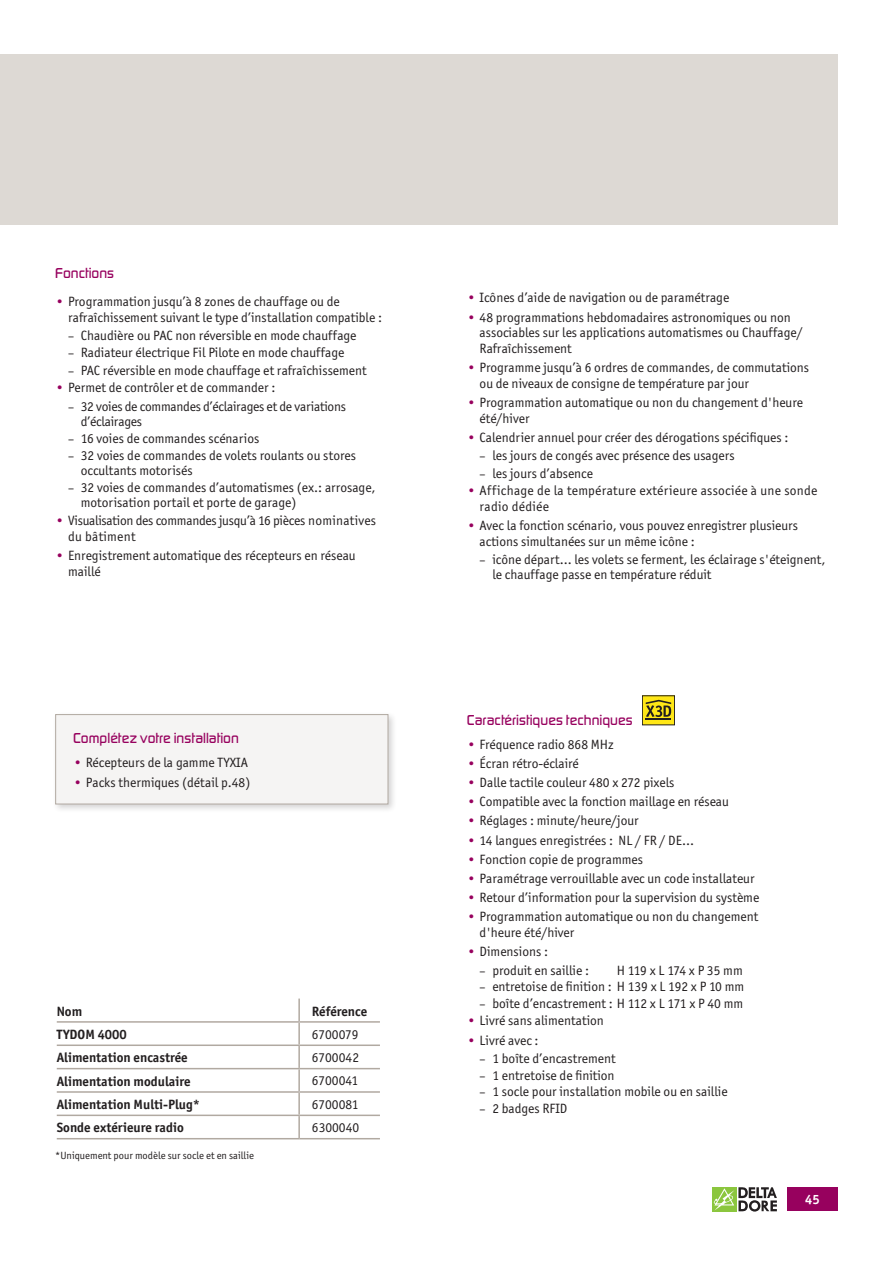
<style>
.page{position:relative;width:893px;height:1263px;background:#fff}
.page>*{position:absolute;margin:0;border:0;box-sizing:border-box;transform-origin:0 0}
.t1{font:500 15px "Digital Sans EF";color:#97015e}
.t2{font:13.5px/15.8px "Officina San ITC";color:#231f20}
.t3{font:13.5px/15px "Officina San ITC";letter-spacing:-.02em;color:#231f20}
.t4{font:700 13.5px "Officina San ITC";color:#231f20}
.t5{font:13.5px/15.8px "Officina San ITC";letter-spacing:.02em;color:#231f20}
.t6{font:13.5px "Officina San ITC";letter-spacing:-.035em;color:#231f20}
.t7{font:700 13.5px "Officina San ITC";color:#fff}
.t8{font:10.5px "Officina San ITC";color:#231f20}
.s1{color:#97015e}
.s2{font-size:12px}
</style>
<div class="page">
<div style="left:787px;top:1187px;width:51px;height:24px;background:#97015e"></div>
<div style="left:712px;top:1187px;width:24px;height:24px;background:#8bc63e"></div>
<svg style="left:714px;top:1187px;width:63px;height:24px"></svg>
<div style="left:0;top:54px;width:838px;height:170px;background:#ddd9d4"></div>
<hr style="left:298px;top:998px;width:2px;height:23px;background:#b1a9a1">
<hr style="left:57px;top:1021px;width:242px;height:2px;background:#b1a9a1">
<hr style="left:299px;top:1021px;width:81px;height:2px;background:#b1a9a1">
<hr style="left:298px;top:1023px;width:2px;height:21px;background:#b1a9a1">
<hr style="left:57px;top:1044px;width:242px;height:2px;background:#b1a9a1">
<hr style="left:299px;top:1044px;width:81px;height:2px;background:#b1a9a1">
<hr style="left:298px;top:1046px;width:2px;height:22px;background:#b1a9a1">
<hr style="left:57px;top:1068px;width:242px;height:1px;background:#b1a9a1">
<hr style="left:299px;top:1068px;width:81px;height:1px;background:#b1a9a1">
<hr style="left:298px;top:1069px;width:2px;height:22px;background:#b1a9a1">
<hr style="left:57px;top:1091px;width:242px;height:2px;background:#b1a9a1">
<hr style="left:299px;top:1091px;width:81px;height:2px;background:#b1a9a1">
<hr style="left:298px;top:1093px;width:2px;height:21px;background:#b1a9a1">
<hr style="left:57px;top:1114px;width:242px;height:2px;background:#b1a9a1">
<hr style="left:299px;top:1114px;width:81px;height:2px;background:#b1a9a1">
<hr style="left:298px;top:1116px;width:2px;height:22px;background:#b1a9a1">
<hr style="left:57px;top:1138px;width:242px;height:1px;background:#b1a9a1">
<hr style="left:299px;top:1138px;width:81px;height:1px;background:#b1a9a1">
<div style="left:52px;top:711px;width:346px;height:102px;background:#231f20;opacity:.2"></div>
<div style="left:56px;top:714px;width:332px;height:90px;background:#f5f4f3"></div>
<div style="left:55px;top:714px;width:333px;height:90px;border:1px solid #b1a9a1"></div>
<div style="left:642px;top:696px;width:33px;height:29px;background:#ffe716"></div>
<div style="left:642px;top:696px;width:33px;height:29px;border:1px solid #231f20"></div>
<hr style="left:646px;top:718px;width:25px;height:2px;background:#231f20">
<svg style="left:646px;top:700px;width:25px;height:17px"></svg>
<p class="t1" style="left:55px;top:264px;width:60px">Fonctions</p>
<p class="t2" style="left:68px;top:294px;width:316px;text-indent:-13px"><span class="s1">•</span> Programmation jusqu’à 8 zones de chauffage ou de rafraîchissement suivant le type d’installation compatible :</p>
<p class="t2" style="left:68px;top:328px;width:290px"><span class="s2">–</span> Chaudière ou PAC non réversible en mode chauffage</p>
<p class="t2" style="left:68px;top:345px;width:278px"><span class="s2">–</span> Radiateur électrique Fil Pilote en mode chauffage</p>
<p class="t2" style="left:68px;top:362px;width:300px"><span class="s2">–</span> PAC réversible en mode chauffage et rafraîchissement</p>
<p class="t2" style="left:55px;top:380px;width:222px"><span class="s1">•</span> Permet de contrôler et de commander :</p>
<p class="t3" style="left:81px;top:399px;width:267px;text-indent:-13px"><span class="s2">–</span> 32 voies de commandes d’éclairages et de variations d’éclairages</p>
<p class="t2" style="left:68px;top:430px;width:193px"><span class="s2">–</span> 16 voies de commandes scénarios</p>
<p class="t2" style="left:81px;top:448px;width:277px;line-height:15px;text-indent:-13px"><span class="s2">–</span> 32 voies de commandes de volets roulants ou stores occultants motorisés</p>
<p class="t2" style="left:81px;top:480px;width:296px;line-height:15px;text-indent:-13px"><span class="s2">–</span> 32 voies de commandes d’automatismes (ex.: arrosage, motorisation portail et porte de garage)</p>
<p class="t3" style="left:68px;top:512px;width:310px;line-height:15.8px;text-indent:-13px"><span class="s1">•</span> Visualisation des commandes jusqu’à 16 pièces nominatives du bâtiment</p>
<p class="t2" style="left:68px;top:547px;width:289px;text-indent:-13px"><span class="s1">•</span> Enregistrement automatique des récepteurs en réseau maillé</p>
<p class="t1" style="left:73px;top:729px;width:167px">Complétez votre installation</p>
<p class="t2" style="left:73px;top:755px;width:176px"><span class="s1">•</span> Récepteurs de la gamme TYXIA</p>
<p class="t2" style="left:73px;top:774px;width:179px"><span class="s1">•</span> Packs thermiques (détail p.48)</p>
<p class="t4" style="left:57px;top:1002px;width:27px">Nom</p>
<p class="t4" style="left:312px;top:1002px;width:57px">Référence</p>
<p class="t4" style="left:57px;top:1026px;width:71px">TYDOM 4000</p>
<p class="t2" style="left:312px;top:1026px;width:48px">6700079</p>
<p class="t4" style="left:57px;top:1049px;width:132px">Alimentation encastrée</p>
<p class="t2" style="left:312px;top:1049px;width:49px">6700042</p>
<p class="t4" style="left:57px;top:1073px;width:135px">Alimentation modulaire</p>
<p class="t2" style="left:312px;top:1073px;width:48px">6700041</p>
<p class="t4" style="left:57px;top:1096px;width:145px">Alimentation Multi-Plug*</p>
<p class="t2" style="left:312px;top:1096px;width:48px">6700081</p>
<p class="t4" style="left:57px;top:1119px;width:128px">Sonde extérieure radio</p>
<p class="t2" style="left:312px;top:1119px;width:49px">6300040</p>
<p class="t8" style="left:55px;top:1149px;width:200px">*Uniquement pour modèle sur socle et en saillie</p>
<p class="t2" style="left:467px;top:290px;width:264px"><span class="s1">•</span> Icônes d’aide de navigation ou de paramétrage</p>
<p class="t2" style="left:480px;top:309px;width:325px;text-indent:-13px"><span class="s1">•</span> 48 programmations hebdomadaires astronomiques ou non associables sur les applications automatismes ou Chauffage/<br>Rafraîchissement</p>
<p class="t2" style="left:480px;top:360px;width:331px;text-indent:-13px"><span class="s1">•</span> Programme jusqu’à 6 ordres de commandes, de commutations ou de niveaux de consigne de température par jour</p>
<p class="t2" style="left:480px;top:395px;width:325px;text-indent:-13px"><span class="s1">•</span> Programmation automatique ou non du changement d'heure été/hiver</p>
<p class="t2" style="left:467px;top:429px;width:323px"><span class="s1">•</span> Calendrier annuel pour créer des dérogations spécifiques :</p>
<p class="t2" style="left:480px;top:448px;width:257px"><span class="s2">–</span> les jours de congés avec présence des usagers</p>
<p class="t2" style="left:480px;top:465px;width:115px"><span class="s2">–</span> les jours d’absence</p>
<p class="t5" style="left:480px;top:483px;width:339px;text-indent:-13px"><span class="s1">•</span> Affichage de la température extérieure associée à une sonde radio dédiée</p>
<p class="t2" style="left:480px;top:518px;width:320px;text-indent:-13px"><span class="s1">•</span> Avec la fonction scénario, vous pouvez enregistrer plusieurs actions simultanées sur un même icône :</p>
<p class="t2" style="left:492px;top:552px;width:335px;line-height:15px;text-indent:-13px"><span class="s2">–</span> icône départ... les volets se ferment, les éclairage s'éteignent, le chauffage passe en température réduit</p>
<p class="t1" style="left:467px;top:711px;width:167px">Caractéristiques techniques</p>
<p class="t2" style="left:467px;top:736px;width:148px"><span class="s1">•</span> Fréquence radio 868 MHz</p>
<p class="t2" style="left:467px;top:755px;width:114px"><span class="s1">•</span> Écran rétro-éclairé</p>
<p class="t2" style="left:467px;top:775px;width:209px"><span class="s1">•</span> Dalle tactile couleur 480 x 272 pixels</p>
<p class="t2" style="left:467px;top:794px;width:264px"><span class="s1">•</span> Compatible avec la fonction maillage en réseau</p>
<p class="t2" style="left:467px;top:813px;width:173px"><span class="s1">•</span> Réglages : minute/heure/jour</p>
<p class="t2" style="left:467px;top:832px;width:229px"><span class="s1">•</span> 14 langues enregistrées : NL / FR / DE...</p>
<p class="t2" style="left:467px;top:851px;width:178px"><span class="s1">•</span> Fonction copie de programmes</p>
<p class="t2" style="left:467px;top:870px;width:289px"><span class="s1">•</span> Paramétrage verrouillable avec un code installateur</p>
<p class="t2" style="left:467px;top:890px;width:294px"><span class="s1">•</span> Retour d’information pour la supervision du système</p>
<p class="t2" style="left:480px;top:909px;width:280px;text-indent:-13px"><span class="s1">•</span> Programmation automatique ou non du changement d'heure été/hiver</p>
<p class="t2" style="left:467px;top:944px;width:83px"><span class="s1">•</span> Dimensions :</p>
<p class="t2" style="left:480px;top:962px;width:111px"><span class="s2">–</span> produit en saillie :</p>
<p class="t6" style="left:617px;top:962px;width:127px">H 119 x L 174 x P 35 mm</p>
<p class="t2" style="left:480px;top:979px;width:266px"><span class="s2">–</span> entretoise de finition : H 139 x L 192 x P 10 mm</p>
<p class="t2" style="left:480px;top:995px;width:265px"><span class="s2">–</span> boîte d’encastrement : H 112 x L 171 x P 40 mm</p>
<p class="t2" style="left:467px;top:1013px;width:139px"><span class="s1">•</span> Livré sans alimentation</p>
<p class="t2" style="left:467px;top:1032px;width:73px"><span class="s1">•</span> Livré avec :</p>
<p class="t2" style="left:480px;top:1050px;width:138px"><span class="s2">–</span> 1 boîte d’encastrement</p>
<p class="t2" style="left:480px;top:1067px;width:137px"><span class="s2">–</span> 1 entretoise de finition</p>
<p class="t2" style="left:480px;top:1084px;width:250px"><span class="s2">–</span> 1 socle pour installation mobile ou en saillie</p>
<p class="t2" style="left:480px;top:1100px;width:89px"><span class="s2">–</span> 2 badges RFID</p>
<p class="t7" style="left:805px;top:1191px;width:16px">45</p>
</div>
